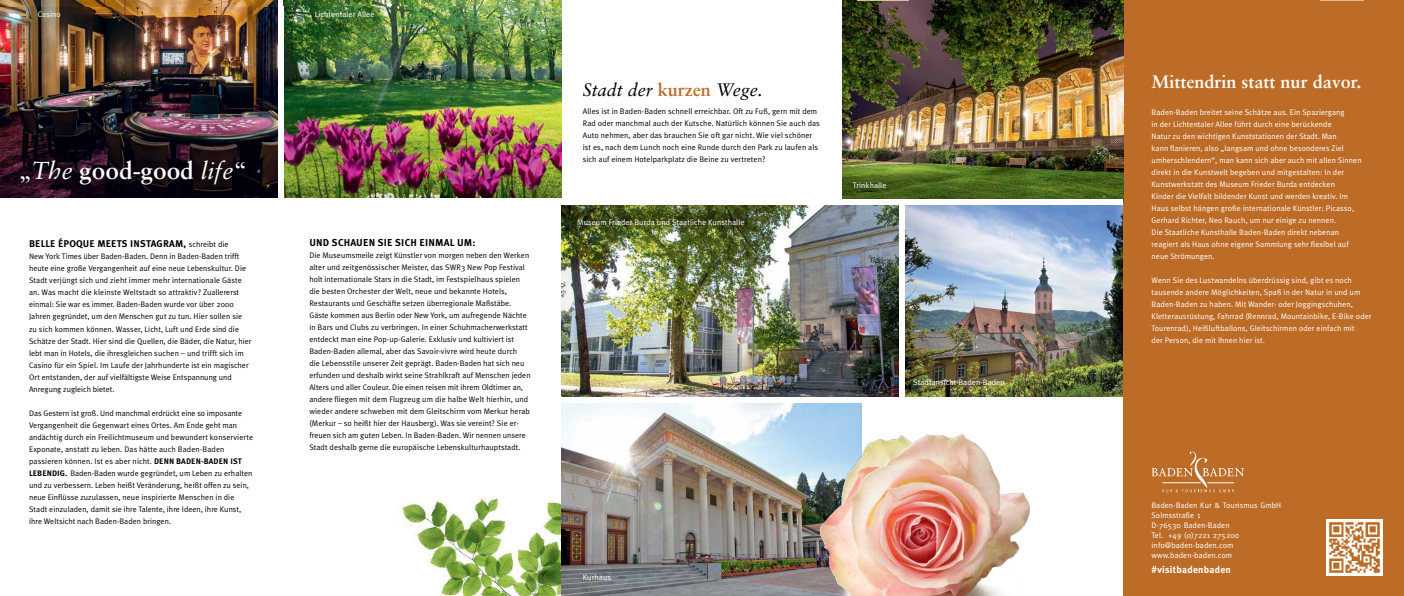
<style>
.page{position:relative;width:1404px;height:596px;background:#fff}
.page>*{position:absolute;margin:0;border:0;box-sizing:border-box;transform-origin:0 0}
.t1{font:700 24.5px "Sabon";color:#fff}
.t2{font:700 18px "Sabon";color:#fff}
.t3{font:italic 18px "Sabon";color:#000}
.t4{font:700 10px "Meta Plus";letter-spacing:.02em;color:#000}
.t5{font:700 9.8px "Meta Plus";letter-spacing:.02em;color:#000}
.t6{font:700 9.8px "Meta Plus";letter-spacing:.025em;color:#fff}
.t7{font:8px/12px "Meta Plus Normal";letter-spacing:.005em;color:#000}
.t8{font:8px/12px "Meta Plus Normal";letter-spacing:.01em;color:#fff}
.t9{font:8px/10px "Meta";letter-spacing:.01em;color:#fff}
.s1{font-weight:400}
.s2{font-weight:400;font-style:italic}
.s3{font-family:"Meta Plus Normal";font-weight:400;font-size:8px}
.s4{font-family:"Meta Plus";font-weight:700}
.s5{font-weight:700;font-style:normal;color:#bd6c27}
</style>
<div class="page">
<img style="left:905px;top:205px;width:218px;height:192px">
<img style="left:397px;top:497px;width:164px;height:98px">
<img style="left:561px;top:403px;width:300px;height:192px">
<div style="left:1123px;top:0;width:280px;height:595px;background:#bd6c27"></div>
<img style="left:561px;top:205px;width:338px;height:192px">
<img style="left:0;top:6px;width:561px;height:192px">
<img style="left:842px;top:0;width:281px;height:199px">
<img style="left:769px;top:420px;width:261px;height:175px">
<img style="left:568px;top:209px;width:181px;height:27px">
<div style="left:278px;top:0;width:5px;height:208px;background:#fff"></div>
<svg style="left:305px;top:6px;width:79px;height:31px;background:#406f2e"></svg>
<img style="left:1326px;top:519px;width:57px;height:57px">
<svg style="left:1151px;top:451px;width:92px;height:41px"></svg>
<img style="left:0;top:0;width:278px;height:6px">
<img style="left:283px;top:0;width:278px;height:6px">
<p class="t8" style="left:38px;top:8px;width:25px">Casino</p>
<p class="t8" style="left:315px;top:8px;width:61px">Lichtentaler Allee</p>
<h1 class="t1" style="left:18px;top:155px;width:230px"><span class="s1">„</span><span class="s2">The</span> good-good <span class="s2">life</span><span class="s1">“</span></h1>
<p class="t5" style="left:29px;top:238px;width:201px">BELLE ÉPOQUE MEETS INSTAGRAM, <span class="s3">schreibt die</span></p>
<p class="t7" style="left:29px;top:250px;width:224px">New York Times über Baden-Baden. Denn in Baden-Baden trifft heute eine große Vergangenheit auf eine neue Lebenskultur. Die Stadt verjüngt sich und zieht immer mehr internationale Gäste an. Was macht die kleinste Weltstadt so attraktiv? Zuallererst einmal: Sie war es immer. Baden-Baden wurde vor über 2000<br>Jahren gegründet, um den Menschen gut zu tun. Hier sollen sie zu sich kommen können. Wasser, Licht, Luft und Erde sind die Schätze der Stadt. Hier sind die Quellen, die Bäder, die Natur, hier lebt man in Hotels, die ihresgleichen suchen – und trifft sich im Casino für ein Spiel. Im Laufe der Jahrhunderte ist ein magischer Ort entstanden, der auf vielfältigste Weise Entspannung und Anregung zugleich bietet.</p>
<p class="t7" style="left:29px;top:406px;width:225px">Das Gestern ist groß. Und manchmal erdrückt eine so imposante Vergangenheit die Gegenwart eines Ortes. Am Ende geht man andächtig durch ein Freilichtmuseum und bewundert konservierte Exponate, anstatt zu leben. Das hätte auch Baden-Baden passieren können. Ist es aber nicht. <span class="s4">DENN BADEN-BADEN IST LEBENDIG.</span> Baden-Baden wurde gegründet, um Leben zu erhalten und zu verbessern. Leben heißt Veränderung, heißt offen zu sein, neue Einflüsse zuzulassen, neue inspirierte Menschen in die Stadt einzuladen, damit sie ihre Talente, ihre Ideen, ihre Kunst, ihre Weltsicht nach Baden-Baden bringen.</p>
<p class="t4" style="left:309px;top:237px;width:168px">UND SCHAUEN SIE SICH EINMAL UM:</p>
<p class="t7" style="left:309px;top:249px;width:223px">Die Museumsmeile zeigt Künstler von morgen neben den Werken alter und zeitgenössischer Meister, das SWR3 New Pop Festival holt internationale Stars in die Stadt, im Festspielhaus spielen die besten Orchester der Welt, neue und bekannte Hotels, Restaurants und Geschäfte setzen überregionale Maßstäbe.<br>Gäste kommen aus Berlin oder New York, um aufregende Nächte in Bars und Clubs zu verbringen. In einer Schuhmacherwerkstatt entdeckt man eine Pop-up-Galerie. Exklusiv und kultiviert ist Baden-Baden allemal, aber das Savoir-vivre wird heute durch<br>die Lebensstile unserer Zeit geprägt. Baden-Baden hat sich neu erfunden und deshalb wirkt seine Strahlkraft auf Menschen jeden Alters und aller Couleur. Die einen reisen mit ihrem Oldtimer an, andere fliegen mit dem Flugzeug um die halbe Welt hierhin, und wieder andere schweben mit dem Gleitschirm vom Merkur herab (Merkur – so heißt hier der Hausberg). Was sie vereint? Sie er&shy;freuen sich am guten Leben. In Baden-Baden. Wir nennen unsere Stadt deshalb gerne die europäische Lebenskulturhauptstadt.</p>
<h2 class="t3" style="left:583px;top:79px;width:182px">Stadt der <span class="s5">kurzen</span> Wege.</h2>
<p class="t7" style="left:583px;top:105px;width:238px">Alles ist in Baden-Baden schnell erreichbar. Oft zu Fuß, gern mit dem Rad oder manchmal auch der Kutsche. Natürlich können Sie auch das Auto nehmen, aber das brauchen Sie oft gar nicht. Wie viel schöner ist es, nach dem Lunch noch eine Runde durch den Park zu laufen als sich auf einem Hotelparkplatz die Beine zu vertreten?</p>
<p class="t8" style="left:577px;top:216px;width:169px">Museum Frieder Burda und Staatliche Kunsthalle</p>
<p class="t8" style="left:852px;top:179px;width:35px">Trinkhalle</p>
<p class="t8" style="left:913px;top:376px;width:93px">Stadtansicht Baden-Baden</p>
<p class="t8" style="left:583px;top:570px;width:30px">Kurhaus</p>
<h2 class="t2" style="left:1151px;top:71px;width:211px">Mittendrin statt nur davor.</h2>
<p class="t8" style="left:1151px;top:106px;width:211px">Baden-Baden breitet seine Schätze aus. Ein Spaziergang<br>in der Lichtentaler Allee führt durch eine berückende<br>Natur zu den wichtigen Kunststationen der Stadt. Man<br>kann flanieren, also „langsam und ohne besonderes Ziel umherschlendern“, man kann sich aber auch mit allen Sinnen direkt in die Kunstwelt begeben und mitgestalten: In der Kunstwerkstatt des Museum Frieder Burda entdecken<br>Kinder die Vielfalt bildender Kunst und werden kreativ. Im Haus selbst hängen große internationale Künstler: Picasso, Gerhard Richter, Neo Rauch, um nur einige zu nennen.<br>Die Staatliche Kunsthalle Baden-Baden direkt nebenan reagiert als Haus ohne eigene Sammlung sehr flexibel auf neue Strömungen.</p>
<p class="t8" style="left:1151px;top:274px;width:221px">Wenn Sie des Lustwandelns überdrüssig sind, gibt es noch tausende andere Möglichkeiten, Spaß in der Natur in und um Baden-Baden zu haben. Mit Wander- oder Joggingschuhen, Kletterausrüstung, Fahrrad (Rennrad, Mountainbike, E-Bike oder Tourenrad), Heißluftballons, Gleitschirmen oder einfach mit<br>der Person, die mit Ihnen hier ist.</p>
<p class="t9" style="left:1151px;top:500px;width:131px">Baden-Baden Kur &amp; Tourismus GmbH<br>Solmsstraße 1<br>D-76530 Baden-Baden<br>Tel. +49 (0)7221 275200 info@baden-baden.com www.baden-baden.com</p>
<p class="t6" style="left:1151px;top:563px;width:81px">#visitbadenbaden</p>
</div>
